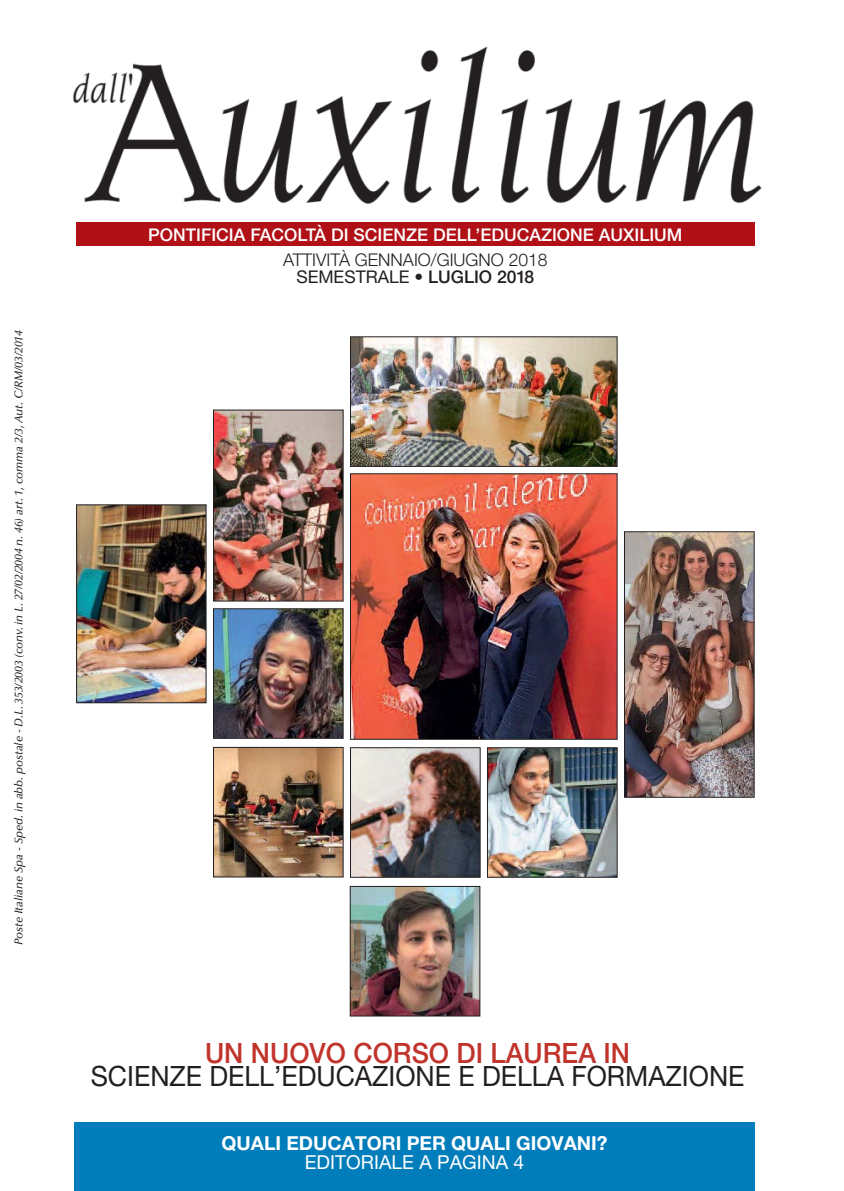
<style>
.page{position:relative;width:844px;height:1191px;background:#fff}
.page>*{position:absolute;margin:0;border:0;box-sizing:border-box;transform-origin:0 0}
.t1{font:28px "Helvetica Neue LT Pro";color:#231f20;scale:.95 1}
.t2{font:500 28px "Helvetica Neue LT Pro";color:#c1342b;scale:.95 1}
.t3{font:700 19.25px "Helvetica Neue LT Pro";color:#fff}
.t4{font:19.25px "Helvetica Neue LT Pro";color:#fff}
.t5{font:500 17.5px "Helvetica Neue LT Pro";color:#fff}
.t6{font:300 17.5px/17.5px "Helvetica Neue LT Pro";color:#231f20;text-align:center}
.t7{font:italic 500 11.38px "Optima LT Std";color:#231f20}
.s1{font-weight:400}
.s2{font-weight:500}
</style>
<div class="page">
<img style="left:73px;top:46px;width:689px;height:200px">
<div style="left:74px;top:1122px;width:680px;height:69px;background:#007dba"></div>
<div style="left:76px;top:222px;width:678px;height:24px;background:#b01016"></div>
<img style="left:352px;top:338px;width:263px;height:127px">
<div style="left:350px;top:336px;width:267px;height:131px;border:1px solid #231f20"></div>
<img style="left:215px;top:411px;width:126px;height:188px">
<div style="left:213px;top:409px;width:130px;height:192px;border:1px solid #231f20"></div>
<img style="left:352px;top:475px;width:263px;height:262px">
<div style="left:350px;top:473px;width:267px;height:266px;border:1px solid #231f20"></div>
<img style="left:78px;top:506px;width:126px;height:195px">
<div style="left:76px;top:504px;width:130px;height:199px;border:1px solid #231f20"></div>
<img style="left:626px;top:533px;width:126px;height:262px">
<div style="left:624px;top:531px;width:130px;height:266px;border:1px solid #231f20"></div>
<img style="left:352px;top:749px;width:126px;height:126px">
<div style="left:350px;top:747px;width:130px;height:130px;border:1px solid #231f20"></div>
<img style="left:489px;top:749px;width:126px;height:126px">
<div style="left:487px;top:747px;width:130px;height:130px;border:1px solid #231f20"></div>
<img style="left:352px;top:888px;width:126px;height:126px">
<div style="left:350px;top:886px;width:130px;height:130px;border:1px solid #231f20"></div>
<img style="left:215px;top:610px;width:126px;height:127px">
<div style="left:213px;top:608px;width:130px;height:131px;border:1px solid #231f20"></div>
<img style="left:215px;top:749px;width:126px;height:126px">
<div style="left:213px;top:747px;width:130px;height:130px;border:1px solid #231f20"></div>
<p class="t7" style="left:13px;top:945px;width:616px;rotate:-90deg">Poste Italiane Spa - Sped. in abb. postale - D.L. 353/2003 (conv. in L. 27/02/2004 n. 46) art. 1, comma 2/3, Aut. C/RM/03/2014</p>
<h3 class="t5" style="left:148px;top:224px;width:535px">PONTIFICIA FACOLTÀ DI SCIENZE DELL’EDUCAZIONE AUXILIUM</h3>
<h3 class="t6" style="left:283px;top:251px;width:266px">ATTIVITÀ GENNAIO/GIUGNO 2018<br><span class="s1">SEMESTRALE</span> <span class="s2">• LUGLIO 2018</span></h3>
<h1 class="t2" style="left:205px;top:1036px;width:449px">UN NUOVO CORSO DI LAUREA IN</h1>
<h1 class="t1" style="left:91px;top:1065px;width:689px">SCIENZE DELL’EDUCAZIONE E DELLA FORMAZIONE</h1>
<h2 class="t3" style="left:221px;top:1135px;width:387px">QUALI EDUCATORI PER QUALI GIOVANI?</h2>
<h2 class="t4" style="left:305px;top:1155px;width:221px">EDITORIALE A PAGINA 4</h2>
</div>
